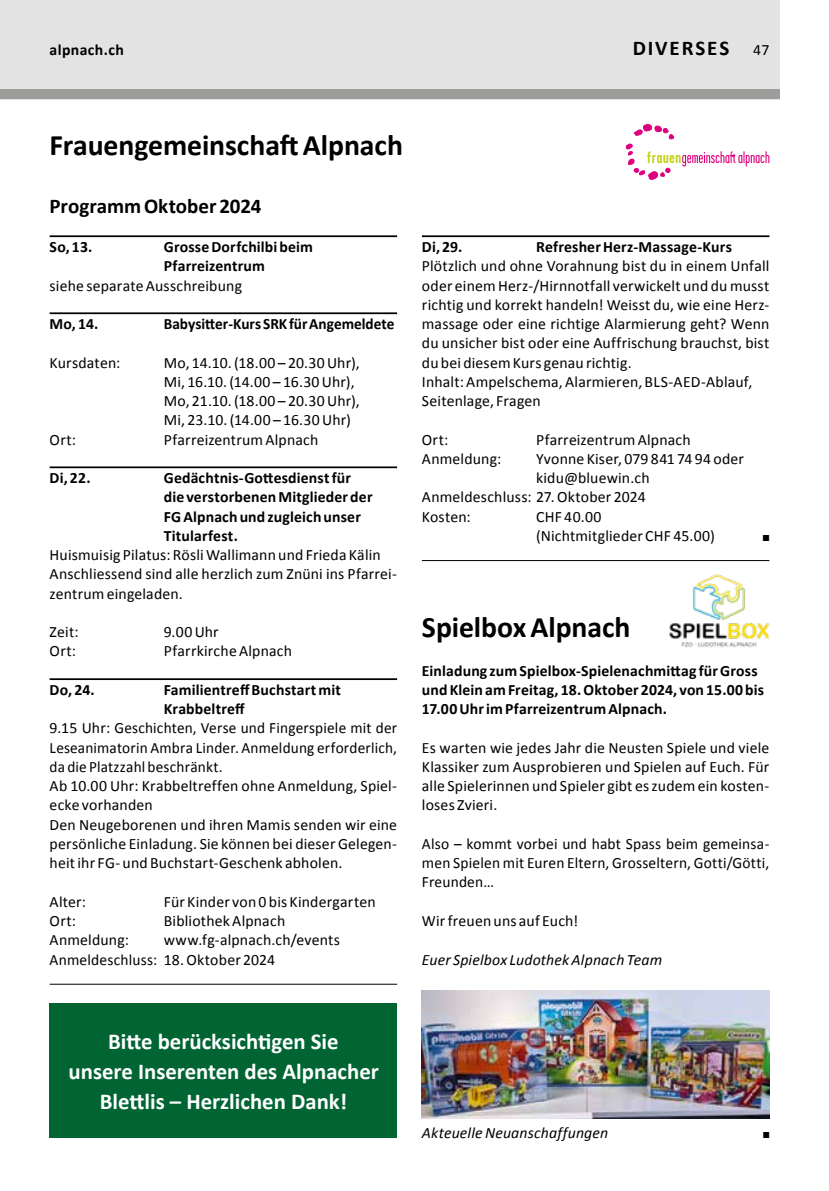
<style>
.page{position:relative;width:829px;height:1191px;background:#fff}
.page>*{position:absolute;margin:0;border:0;box-sizing:border-box;transform-origin:0 0}
.t1{font:700 29.75px "Calibri";letter-spacing:-.005em;color:#000}
.t2{font:700 22.75px/29.8px "Calibri";color:#fff;text-align:center}
.t3{font:700 21px "Calibri";color:#000}
.t4{font:700 21px "Calibri";letter-spacing:.09em;color:#000}
.t5{font:15.75px/19.2px "Calibri";letter-spacing:.01em;color:#000}
.t6{font:700 15.75px/19.2px "Calibri";letter-spacing:.01em;color:#000}
.t7{font:italic 15.75px "Calibri";letter-spacing:.01em;color:#000}
.t8{font:8.75px "Zapf Dingbats ITC";color:#000}
.t9{font:8.75px "Zapf Dingbats ITC";color:#000;scale:.96 1}
.s1{font-weight:400;font-size:15.75px}
</style>
<div class="page">
<div style="left:0;top:0;width:779px;height:99px;background:#e3e3e3"></div>
<div style="left:0;top:89px;width:779px;height:10px;background:#9d9d9c"></div>
<hr style="left:50px;top:235px;width:347px;height:2px;background:#000">
<hr style="left:50px;top:312px;width:347px;height:2px;background:#000">
<hr style="left:50px;top:466px;width:347px;height:2px;background:#000">
<hr style="left:50px;top:678px;width:347px;height:2px;background:#000">
<hr style="left:422px;top:235px;width:347px;height:2px;background:#000">
<svg style="left:625px;top:124px;width:144px;height:56px"></svg>
<hr style="left:422px;top:560px;width:347px;height:1px;background:#000">
<hr style="left:50px;top:983px;width:347px;height:1px;background:#000">
<img style="left:669px;top:574px;width:100px;height:74px">
<img style="left:422px;top:990px;width:347px;height:128px">
<div style="left:50px;top:1003px;width:347px;height:134px;background:#006533"></div>
<p class="t6" style="left:50px;top:40px;width:76px">alpnach.ch</p>
<h3 class="t4" style="left:632px;top:35px;width:138px">DIVERSES <span class="s1">47</span></h3>
<h1 class="t1" style="left:50px;top:126px;width:355px">Frauengemeinschaft Alpnach</h1>
<h3 class="t3" style="left:50px;top:193px;width:213px">Programm Oktober 2024</h3>
<p class="t6" style="left:50px;top:237px;width:44px">So, 13.</p>
<p class="t6" style="left:164px;top:237px;width:151px">Grosse Dorfchilbi beim<br>Pfarreizentrum</p>
<p class="t5" style="left:50px;top:276px;width:194px">siehe separate Ausschreibung</p>
<p class="t6" style="left:50px;top:314px;width:50px">Mo, 14.</p>
<p class="t6" style="left:164px;top:314px;width:232px">Babysitter-Kurs SRK für Angemeldete</p>
<p class="t5" style="left:50px;top:353px;width:72px">Kursdaten:</p>
<p class="t5" style="left:164px;top:353px;width:197px">Mo, 14.10. (18.00 – 20.30 Uhr),<br>Mi, 16.10. (14.00 – 16.30 Uhr),<br>Mo, 21.10. (18.00 – 20.30 Uhr),<br>Mi, 23.10. (14.00 – 16.30 Uhr)</p>
<p class="t5" style="left:50px;top:430px;width:28px">Ort:</p>
<p class="t5" style="left:164px;top:430px;width:156px">Pfarreizentrum Alpnach</p>
<p class="t6" style="left:50px;top:468px;width:42px">Di, 22.</p>
<p class="t6" style="left:164px;top:468px;width:210px">Gedächtnis-Gottesdienst für die verstorbenen Mitglieder der<br>FG Alpnach und zugleich unser<br>Titularfest.</p>
<p class="t5" style="left:50px;top:545px;width:349px">Huismuisig Pilatus: Rösli Wallimann und Frieda Kälin<br>Anschliessend sind alle herzlich zum Znüni ins Pfarrei&shy;zentrum eingeladen.</p>
<p class="t5" style="left:50px;top:622px;width:30px">Zeit:</p>
<p class="t5" style="left:164px;top:622px;width:56px">9.00 Uhr</p>
<p class="t5" style="left:50px;top:641px;width:28px">Ort:</p>
<p class="t5" style="left:164px;top:641px;width:130px">Pfarrkirche Alpnach</p>
<p class="t6" style="left:50px;top:680px;width:47px">Do, 24.</p>
<p class="t6" style="left:164px;top:680px;width:179px">Familientreff Buchstart mit<br>Krabbeltreff</p>
<p class="t5" style="left:50px;top:718px;width:349px">9.15 Uhr: Geschichten, Verse und Fingerspiele mit der Leseanimatorin Ambra Linder. Anmeldung erforderlich, da die Platzzahl beschränkt.<br>Ab 10.00 Uhr: Krabbeltreffen ohne Anmeldung, Spiel&shy;ecke vorhanden<br>Den Neugeborenen und ihren Mamis senden wir eine persönliche Einladung. Sie können bei dieser Gelegen&shy;heit ihr FG- und Buchstart-Geschenk abholen.</p>
<p class="t5" style="left:50px;top:892px;width:38px">Alter:</p>
<p class="t5" style="left:164px;top:892px;width:213px">Für Kinder von 0 bis Kindergarten</p>
<p class="t5" style="left:50px;top:911px;width:28px">Ort:</p>
<p class="t5" style="left:164px;top:911px;width:123px">Bibliothek Alpnach</p>
<p class="t5" style="left:50px;top:930px;width:81px">Anmeldung:</p>
<p class="t5" style="left:50px;top:930px;width:292px;text-indent:114px">www.fg-alpnach.ch/events<br>Anmeldeschluss: 18. Oktober 2024</p>
<p class="t6" style="left:422px;top:237px;width:42px">Di, 29.</p>
<p class="t6" style="left:536px;top:237px;width:197px">Refresher Herz-Massage-Kurs</p>
<p class="t5" style="left:422px;top:256px;width:349px">Plötzlich und ohne Vorahnung bist du in einem Unfall oder einem Herz-/Hirnnotfall verwickelt und du musst richtig und korrekt handeln! Weisst du, wie eine Herz&shy;massage oder eine richtige Alarmierung geht? Wenn du unsicher bist oder eine Auffrischung brauchst, bist du bei diesem Kurs genau richtig.<br>Inhalt: Ampelschema, Alarmieren, BLS-AED-Ablauf, Seitenlage, Fragen</p>
<p class="t5" style="left:422px;top:430px;width:28px">Ort:</p>
<p class="t5" style="left:536px;top:430px;width:156px">Pfarreizentrum Alpnach</p>
<p class="t5" style="left:422px;top:449px;width:81px">Anmeldung:</p>
<p class="t5" style="left:536px;top:449px;width:209px">Yvonne Kiser, 079 841 74 94 oder</p>
<p class="t5" style="left:536px;top:468px;width:115px">kidu@bluewin.ch</p>
<p class="t5" style="left:422px;top:487px;width:225px">Anmeldeschluss: 27. Oktober 2024</p>
<p class="t5" style="left:422px;top:507px;width:50px">Kosten:</p>
<p class="t5" style="left:536px;top:507px;width:180px">CHF 40.00<br>(Nichtmitglieder CHF 45.00)</p>
<p class="t8" style="left:762px;top:534px;width:8px">■</p>
<h1 class="t1" style="left:422px;top:608px;width:210px">Spielbox Alpnach</h1>
<p class="t6" style="left:422px;top:661px;width:344px">Einladung zum Spielbox-Spielenachmittag für Gross und Klein am Freitag, 18. Oktober 2024, von 15.00 bis<br>17.00 Uhr im Pfarreizentrum Alpnach.</p>
<p class="t5" style="left:422px;top:738px;width:349px;text-align:justify">Es warten wie jedes Jahr die Neusten Spiele und viele Klassiker zum Ausprobieren und Spielen auf Euch. Für alle Spielerinnen und Spieler gibt es zudem ein kosten&shy;loses Zvieri.</p>
<p class="t5" style="left:422px;top:834px;width:349px;text-align:justify">Also – kommt vorbei und habt Spass beim gemeinsa&shy;men Spielen mit Euren Eltern, Grosseltern, Gotti/Götti, Freunden…</p>
<p class="t5" style="left:422px;top:911px;width:158px">Wir freuen uns auf Euch!</p>
<p class="t7" style="left:422px;top:948px;width:242px">Euer Spielbox Ludothek Alpnach Team</p>
<h2 class="t2" style="left:69px;top:1027px;width:312px">Bitte berücksichtigen Sie<br>unsere Inserenten des Alpnacher<br>Blettlis – Herzlichen Dank!</h2>
<p class="t7" style="left:422px;top:1121px;width:188px">Akteuelle Neuanschaffungen</p>
<p class="t9" style="left:763px;top:1130px;width:8px">■</p>
</div>
